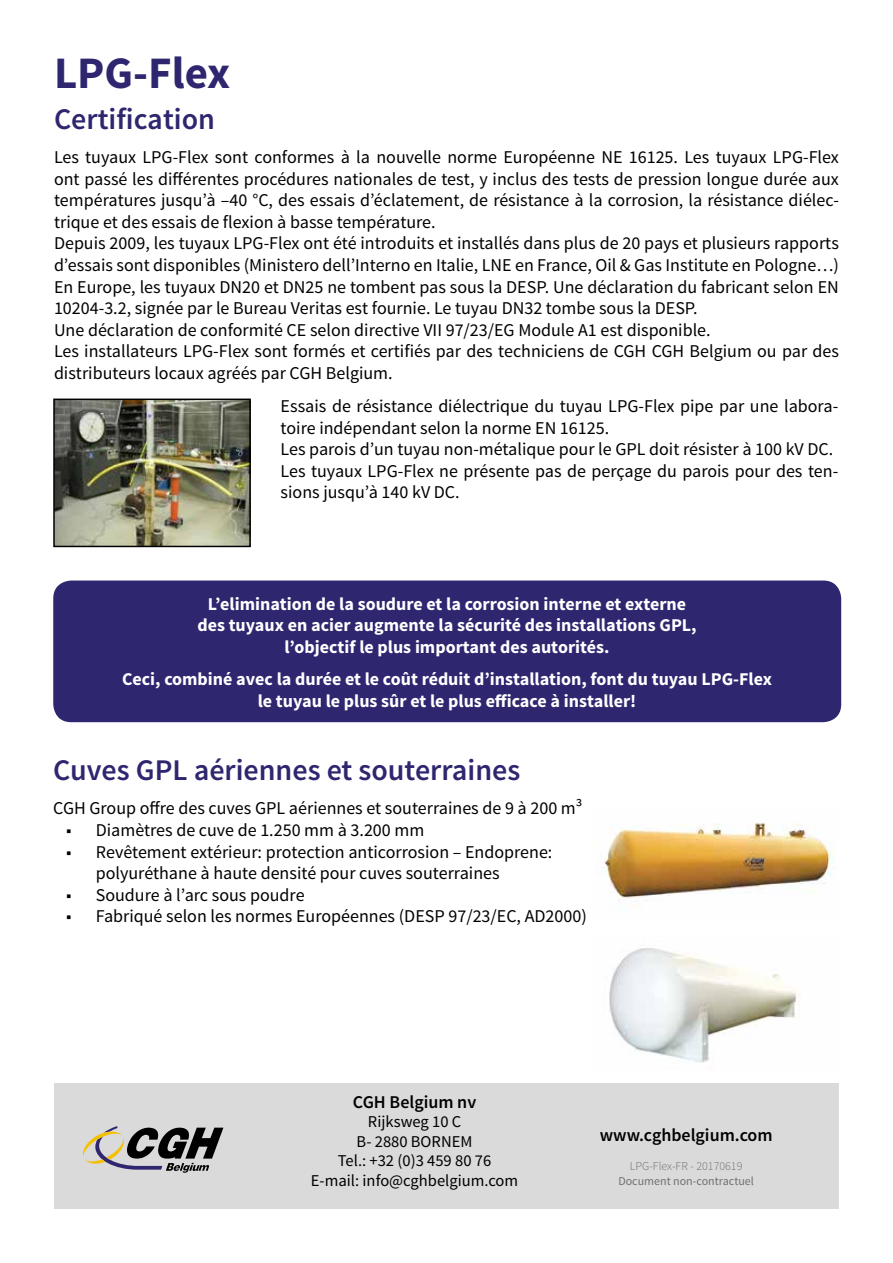
<style>
.page{position:relative;width:893px;height:1263px;background:#fff}
.page>*{position:absolute;margin:0;border:0;box-sizing:border-box;transform-origin:0 0}
.t1{font:700 45px "Source Sans Pro";color:#2e266f}
.t2{font:600 30px "Source Sans Pro";color:#2e266f}
.t3{font:18px/21.6px "Source Sans Pro";color:#000}
.t4{font:700 18px/21.6px "Source Sans Pro";color:#fff;text-align:center}
.t5{font:600 18px "Source Sans Pro";color:#000}
.t6{font:16.5px/19.5px "Source Sans Pro";color:#000;text-align:center}
.t7{font:12px "Source Sans Pro";color:#706f6f}
.t8{font:300 12px "Source Sans Pro";color:#706f6f}
</style>
<div class="page">
<div style="left:54px;top:1083px;width:785px;height:126px;background:#dadada"></div>
<svg style="left:83px;top:1126px;width:140px;height:47px"></svg>
<img style="left:56px;top:402px;width:192px;height:142px">
<div style="left:53px;top:399px;width:198px;height:148px;border:2px solid #000"></div>
<img style="left:603px;top:823px;width:232px;height:78px">
<img style="left:609px;top:948px;width:191px;height:115px">
<div style="left:53px;top:580px;width:788px;height:142px;background:#2e266f;border-radius:18px"></div>
<h1 class="t1" style="left:54px;top:44px;width:178px">LPG-Flex</h1>
<h2 class="t2" style="left:54px;top:100px;width:162px">Certification</h2>
<p class="t3" style="left:54px;top:147px;width:786px">Les tuyaux LPG-Flex sont conformes à la nouvelle norme Européenne NE 16125. Les tuyaux LPG-Flex ont passé les différentes procédures nationales de test, y inclus des tests de pression longue durée aux températures jusqu’à –40 °C, des essais d’éclatement, de résistance à la corrosion, la résistance diélec&shy;trique et des essais de flexion à basse température.<br>Depuis 2009, les tuyaux LPG-Flex ont été introduits et installés dans plus de 20 pays et plusieurs rapports d’essais sont disponibles (Ministero dell’Interno en Italie, LNE en France, Oil &amp; Gas Institute en Pologne…)<br>En Europe, les tuyaux DN20 et DN25 ne tombent pas sous la DESP. Une déclaration du fabricant selon EN 10204-3.2, signée par le Bureau Veritas est fournie. Le tuyau DN32 tombe sous la DESP.<br>Une déclaration de conformité CE selon directive VII 97/23/EG Module A1 est disponible.<br>Les installateurs LPG-Flex sont formés et certifiés par des techniciens de CGH CGH Belgium ou par des distributeurs locaux agréés par CGH Belgium.</p>
<p class="t3" style="left:281px;top:396px;width:559px">Essais de résistance diélectrique du tuyau LPG-Flex pipe par une labora&shy;toire indépendant selon la norme EN 16125.<br>Les parois d’un tuyau non-métalique pour le GPL doit résister à 100 kV DC.<br>Les tuyaux LPG-Flex ne présente pas de perçage du parois pour des ten&shy;sions jusqu’à 140 kV DC.</p>
<p class="t4" style="left:197px;top:593px;width:501px">L’elimination de la soudure et la corrosion interne et externe des tuyaux en acier augmente la sécurité des installations GPL, l’objectif le plus important des autorités.</p>
<p class="t4" style="left:122px;top:669px;width:651px">Ceci, combiné avec la durée et le coût réduit d’installation, font du tuyau LPG-Flex le tuyau le plus sûr et le plus efficace à installer!</p>
<h2 class="t2" style="left:53px;top:751px;width:469px">Cuves GPL aériennes et souterraines</h2>
<p class="t3" style="left:53px;top:798px;width:531px">CGH Group offre des cuves GPL aériennes et souterraines de 9 à 200 m³</p>
<p class="t3" style="left:66px;top:819px;width:360px">■ Diamètres de cuve de 1.250 mm à 3.200 mm</p>
<p class="t3" style="left:96px;top:841px;width:458px;text-indent:-30px">■ Revêtement extérieur: protection anticorrosion – Endoprene: polyuréthane à haute densité pour cuves souterraines</p>
<p class="t3" style="left:66px;top:884px;width:240px">■ Soudure à l’arc sous poudre</p>
<p class="t3" style="left:66px;top:906px;width:522px">■ Fabriqué selon les normes Européennes (DESP 97/23/EC, AD2000)</p>
<p class="t5" style="left:353px;top:1090px;width:125px">CGH Belgium nv</p>
<p class="t6" style="left:311px;top:1112px;width:209px">Rijksweg 10 C<br>B- 2880 BORNEM<br>Tel.: +32 (0)3 459 80 76<br>E-mail: info@cghbelgium.com</p>
<p class="t5" style="left:600px;top:1123px;width:174px">www.cghbelgium.com</p>
<p class="t8" style="left:630px;top:1159px;width:114px">LPG-Flex-FR - 20170619</p>
<p class="t7" style="left:618px;top:1173px;width:137px">Document non-contractuel</p>
</div>
